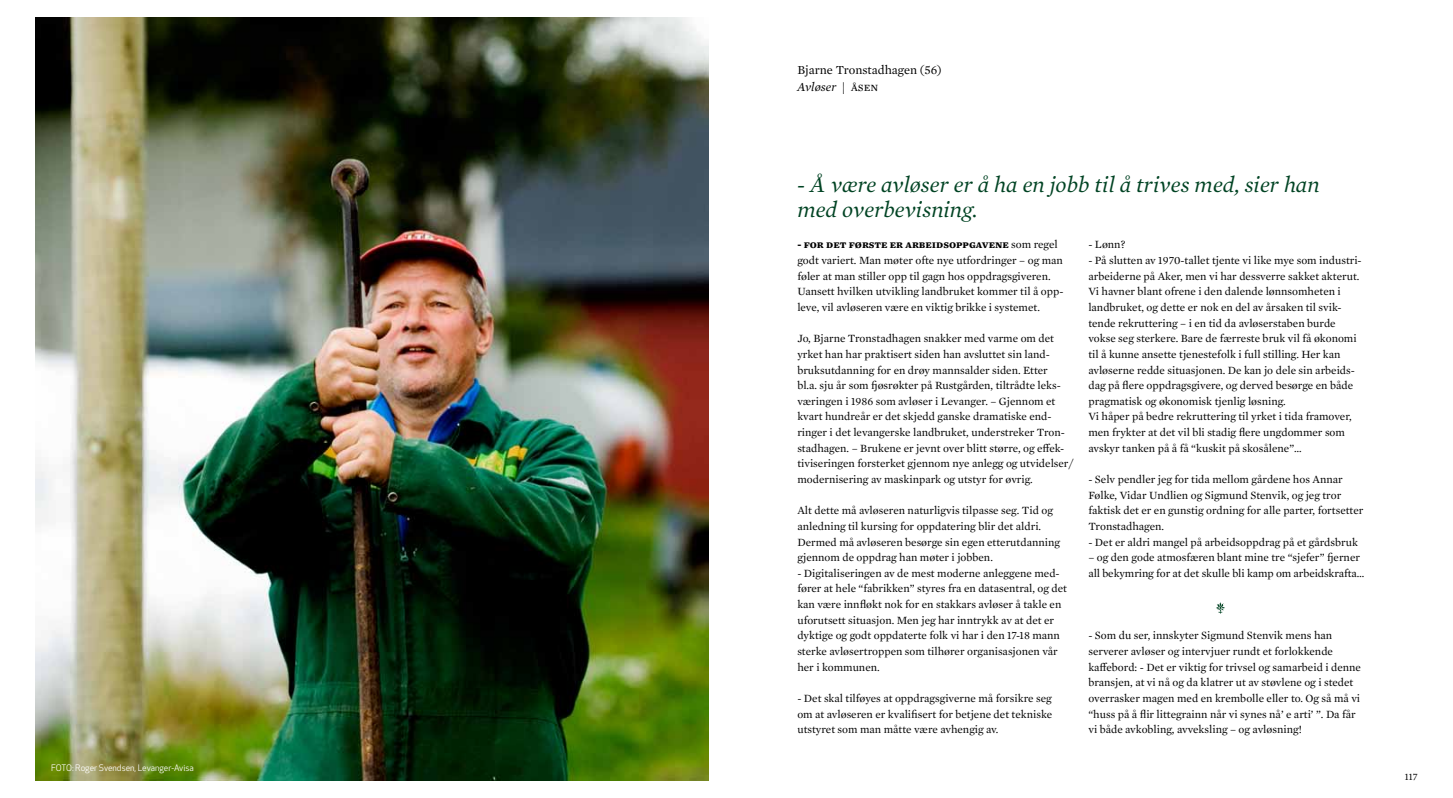
<style>
.page{position:relative;width:1453px;height:798px;background:#fff}
.page>*{position:absolute;margin:0;border:0;box-sizing:border-box;transform-origin:0 0}
.t1{font:italic 22.5px/25.5px "Mercury Text G1";color:#004323}
.t2{font:12.5px/17.5px "Mercury Text G1";color:#000}
.t3{font:11.25px/15.6px "Mercury Text G1";color:#000}
.t4{font:11.25px "Mercury Text G1 Bold SC";color:#000}
.t5{font:10px "Mercury Text G1";color:#000}
.t6{font:8.75px "Apex New";color:#fff}
.s1{font-family:"Mercury Text G1 Roman SC"}
.s2{font-style:italic}
.s3{font-family:"Mercury Text G1"}
</style>
<div class="page">
<img style="left:35px;top:18px;width:674px;height:762px">
<svg style="left:1216px;top:602px;width:9px;height:11px"></svg>
<p class="t6" style="left:51px;top:762px;width:144px">FOTO: Roger Svendsen, Levanger-Avisa</p>
<p class="t2" style="left:797px;top:60px;width:146px">Bjarne Tronstadhagen <span class="s1">(56)<br></span><span class="s2">Avløser |</span> <span class="s1">åsen</span></p>
<h1 class="t1" style="left:797px;top:170px;width:524px">- Å være avløser er å ha en jobb til å trives med, sier han med overbevisning.</h1>
<p class="t4" style="left:797px;top:237px;width:262px">- for det første er arbeidsoppgavene <span class="s3">som regel</span></p>
<p class="t3" style="left:797px;top:252px;width:268px">godt variert. Man møter ofte nye utfordringer – og man føler at man stiller opp til gagn hos oppdragsgiveren.<br>Uansett hvilken utvikling landbruket kommer til å opp&shy;leve, vil avløseren være en viktig brikke i systemet.</p>
<p class="t3" style="left:797px;top:330px;width:277px">Jo, Bjarne Tronstadhagen snakker med varme om det yrket han har praktisert siden han avsluttet sin land&shy;bruksutdanning for en drøy mannsalder siden. Etter<br>bl.a. sju år som fjøsrøkter på Rustgården, tiltrådte leks&shy;væringen i 1986 som avløser i Levanger. – Gjennom et kvart hundreår er det skjedd ganske dramatiske end&shy;ringer i det levangerske landbruket, understreker Tron&shy;stadhagen. – Brukene er jevnt over blitt større, og effek&shy;tiviseringen forsterket gjennom nye anlegg og utvidelser/ modernisering av maskinpark og utstyr for øvrig.</p>
<p class="t3" style="left:797px;top:502px;width:264px">Alt dette må avløseren naturligvis tilpasse seg. Tid og anledning til kursing for oppdatering blir det aldri.<br>Dermed må avløseren besørge sin egen etterutdanning gjennom de oppdrag han møter i jobben.</p>
<p class="t3" style="left:797px;top:564px;width:271px">- Digitaliseringen av de mest moderne anleggene med&shy;fører at hele “fabrikken” styres fra en datasentral, og det kan være innfløkt nok for en stakkars avløser å takle en uforutsett situasjon. Men jeg har inntrykk av at det er dyktige og godt oppdaterte folk vi har i den 17-18 mann sterke avløsertroppen som tilhører organisasjonen vår her i kommunen.</p>
<p class="t3" style="left:797px;top:689px;width:256px;text-align:justify">- Det skal tilføyes at oppdragsgiverne må forsikre seg om at avløseren er kvalifisert for betjene det tekniske utstyret som man måtte være avhengig av.</p>
<p class="t3" style="left:1088px;top:236px;width:38px">- Lønn?</p>
<p class="t3" style="left:1088px;top:252px;width:275px">- På slutten av 1970-tallet tjente vi like mye som industri&shy;arbeiderne på Aker, men vi har dessverre sakket akterut.<br>Vi havner blant ofrene i den dalende lønnsomheten i landbruket, og dette er nok en del av årsaken til svik&shy;tende rekruttering – i en tid da avløserstaben burde vokse seg sterkere. Bare de færreste bruk vil få økonomi til å kunne ansette tjenestefolk i full stilling. Her kan avløserne redde situasjonen. De kan jo dele sin arbeids&shy;dag på flere oppdragsgivere, og derved besørge en både pragmatisk og økonomisk tjenlig løsning.<br>Vi håper på bedre rekruttering til yrket i tida framover, men frykter at det vil bli stadig flere ungdommer som avskyr tanken på å få “kuskit på skosålene”…</p>
<p class="t3" style="left:1088px;top:470px;width:276px">- Selv pendler jeg for tida mellom gårdene hos Annar Følke, Vidar Undlien og Sigmund Stenvik, og jeg tror faktisk det er en gunstig ordning for alle parter, fortsetter Tronstadhagen.</p>
<p class="t3" style="left:1088px;top:533px;width:271px">- Det er aldri mangel på arbeidsoppdrag på et gårdsbruk</p>
<p class="t3" style="left:1088px;top:549px;width:277px">– og den gode atmosfæren blant mine tre “sjefer” fjerner all bekymring for at det skulle bli kamp om arbeidskrafta…</p>
<p class="t3" style="left:1088px;top:627px;width:274px">- Som du ser, innskyter Sigmund Stenvik mens han serverer avløser og intervjuer rundt et forlokkende kaffebord: - Det er viktig for trivsel og samarbeid i denne bransjen, at vi nå og da klatrer ut av støvlene og i stedet overrasker magen med en krembolle eller to. Og så må vi “huss på å flir littegrainn når vi synes nå’ e arti’ ”. Da får vi både avkobling, avveksling – og avløsning!</p>
<p class="t5" style="left:1405px;top:769px;width:14px">117</p>
</div>
